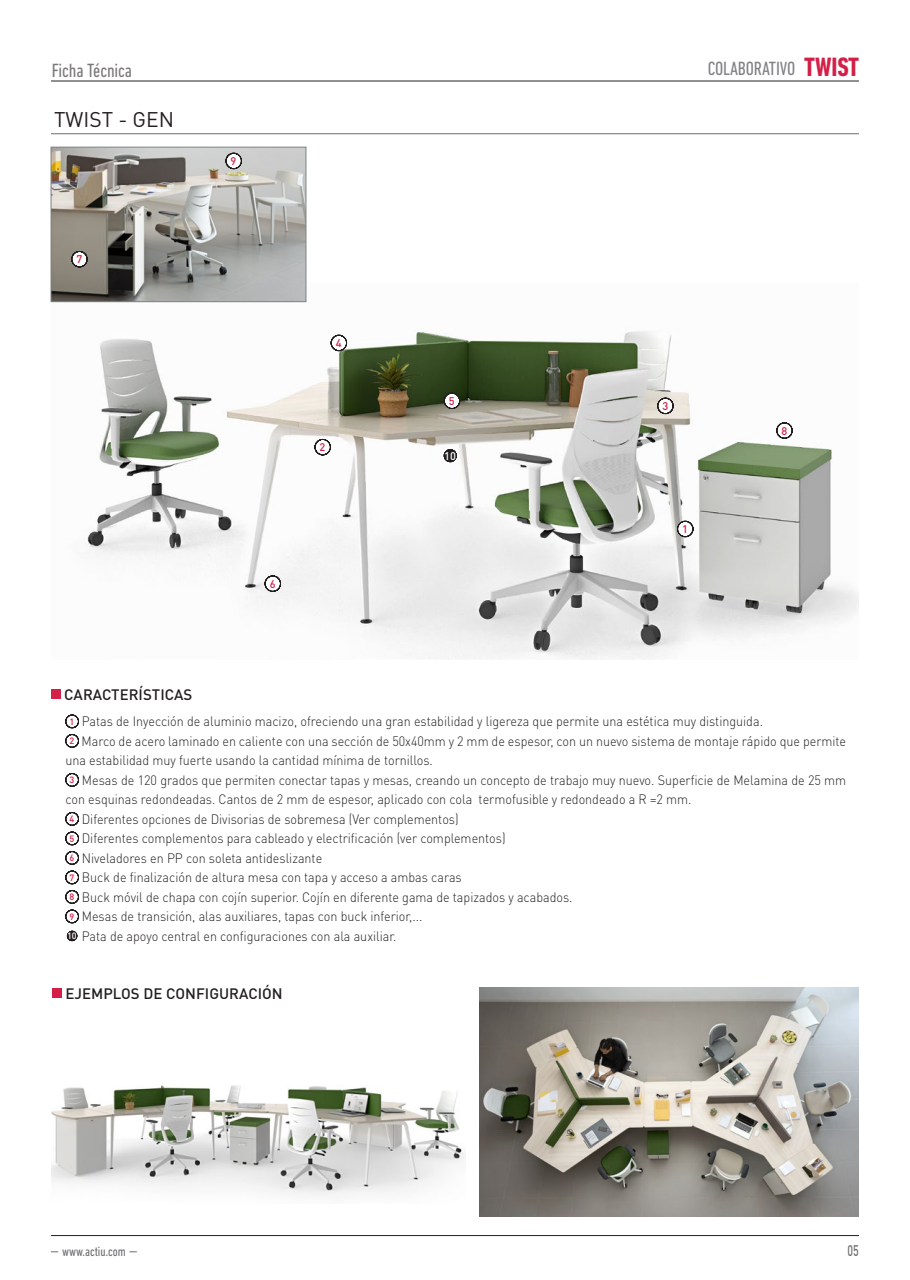
<style>
.page{position:relative;width:910px;height:1280px;background:#fff}
.page>*{position:absolute;margin:0;border:0;box-sizing:border-box;transform-origin:0 0}
.t1{font:700 condensed 27px "DIN Next LT Pro";letter-spacing:-.005em;color:#d41f48}
.t2{font:21px "DIN Pro";color:#231f20}
.t3{font:condensed 19.5px "DIN Next LT Pro";letter-spacing:-.005em;color:#231f20}
.t4{font:condensed 19.5px "DIN Next LT Pro";letter-spacing:-.005em;color:#808285}
.t5{font:500 15.15px "DIN Pro";color:#6c6d70;scale:.7 1}
.t6{font:500 15px "DIN Pro";color:#231f20}
.t7{font:300 13.5px "DIN Pro";color:#231f20;scale:.93 1}
.t8{font:condensed 13.5px "DIN Next LT Pro";color:#6c6d70}
.t9{font:500 10.95px "DIN Pro";color:#d41f48}
.t10{font:500 10.95px "DIN Pro";color:#fff}
.s1{font-weight:500;font-size:9.15px;color:#d41f48}
.s2{font-weight:500;font-size:9.15px;color:#fff}
</style>
<div class="page">
<hr style="left:51px;top:81px;width:808px;height:1px;background:#231f20">
<hr style="left:51px;top:1235px;width:808px;height:1px;background:#231f20">
<hr style="left:51px;top:133px;width:808px;height:1px;background:#6c6d70">
<img style="left:51px;top:283px;width:808px;height:376px">
<img style="left:53px;top:149px;width:251px;height:151px">
<div style="left:51px;top:147px;width:255px;height:155px;border:1px solid #808285"></div>
<svg style="left:677px;top:521px;width:16px;height:16px"></svg>
<svg style="left:657px;top:398px;width:16px;height:16px"></svg>
<svg style="left:315px;top:439px;width:16px;height:16px"></svg>
<svg style="left:71px;top:251px;width:16px;height:16px"></svg>
<svg style="left:331px;top:335px;width:16px;height:16px"></svg>
<svg style="left:444px;top:393px;width:16px;height:16px"></svg>
<svg style="left:776px;top:422px;width:16px;height:17px"></svg>
<svg style="left:442px;top:448px;width:16px;height:16px"></svg>
<svg style="left:265px;top:576px;width:16px;height:16px"></svg>
<svg style="left:226px;top:153px;width:16px;height:16px"></svg>
<img style="left:480px;top:987px;width:378px;height:230px">
<img style="left:51px;top:1085px;width:415px;height:110px">
<div style="left:51px;top:689px;width:9px;height:10px;background:#d41f48"></div>
<div style="left:52px;top:988px;width:9px;height:10px;background:#d41f48"></div>
<svg style="left:65px;top:715px;width:14px;height:13px"></svg>
<svg style="left:65px;top:734px;width:14px;height:13px"></svg>
<svg style="left:65px;top:773px;width:14px;height:13px"></svg>
<svg style="left:65px;top:812px;width:14px;height:13px"></svg>
<svg style="left:65px;top:832px;width:14px;height:13px"></svg>
<svg style="left:65px;top:851px;width:14px;height:13px"></svg>
<svg style="left:65px;top:871px;width:14px;height:13px"></svg>
<svg style="left:65px;top:890px;width:14px;height:13px"></svg>
<svg style="left:65px;top:910px;width:14px;height:13px"></svg>
<svg style="left:66px;top:930px;width:12px;height:12px"></svg>
<h3 class="t3" style="left:52px;top:59px;width:82px">Ficha Técnica</h3>
<h2 class="t2" style="left:54px;top:106px;width:122px">TWIST - GEN</h2>
<p class="t9" style="left:76px;top:252px;width:7px">7</p>
<p class="t9" style="left:231px;top:154px;width:7px">9</p>
<p class="t9" style="left:336px;top:336px;width:7px">4</p>
<p class="t9" style="left:320px;top:440px;width:7px">2</p>
<p class="t6" style="left:64px;top:684px;width:130px">CARACTERÍSTICAS</p>
<p class="t9" style="left:270px;top:576px;width:7px">6</p>
<p class="t9" style="left:449px;top:394px;width:7px">5</p>
<p class="t10" style="left:444px;top:448px;width:13px">10</p>
<h3 class="t4" style="left:708px;top:58px;width:89px">COLABORATIVO</h3>
<h1 class="t1" style="left:804px;top:51px;width:56px">TWIST</h1>
<p class="t9" style="left:662px;top:399px;width:7px">3</p>
<p class="t9" style="left:682px;top:522px;width:7px">1</p>
<p class="t9" style="left:781px;top:423px;width:7px">8</p>
<p class="t7" style="left:70px;top:712px;width:747px"><span class="s1">1</span> Patas de Inyección de aluminio macizo, ofreciendo una gran estabilidad y ligereza que permite una estética muy distinguida.</p>
<p class="t7" style="left:70px;top:732px;width:837px"><span class="s1">2</span> Marco de acero laminado en caliente con una sección de 50x40mm y 2 mm de espesor, con un nuevo sistema de montaje rápido que permite</p>
<p class="t7" style="left:65px;top:751px;width:397px">una estabilidad muy fuerte usando la cantidad mínima de tornillos.</p>
<p class="t7" style="left:70px;top:771px;width:837px"><span class="s1">3</span> Mesas de 120 grados que permiten conectar tapas y mesas, creando un concepto de trabajo muy nuevo. Superficie de Melamina de 25 mm</p>
<p class="t7" style="left:65px;top:790px;width:675px">con esquinas redondeadas. Cantos de 2 mm de espesor, aplicado con cola termofusible y redondeado a R =2 mm.</p>
<p class="t7" style="left:70px;top:810px;width:420px"><span class="s1">4</span> Diferentes opciones de Divisorias de sobremesa (Ver complementos)</p>
<p class="t7" style="left:70px;top:829px;width:470px"><span class="s1">5</span> Diferentes complementos para cableado y electrificación (ver complementos)</p>
<p class="t7" style="left:70px;top:849px;width:273px"><span class="s1">6</span> Niveladores en PP con soleta antideslizante</p>
<p class="t7" style="left:70px;top:868px;width:423px"><span class="s1">7</span> Buck de finalización de altura mesa con tapa y acceso a ambas caras</p>
<p class="t7" style="left:70px;top:888px;width:542px"><span class="s1">8</span> Buck móvil de chapa con cojín superior. Cojín en diferente gama de tapizados y acabados.</p>
<p class="t7" style="left:70px;top:907px;width:381px"><span class="s1">9</span> Mesas de transición, alas auxiliares, tapas con buck inferior,...</p>
<p class="t7" style="left:67px;top:927px;width:356px"><span class="s2">10</span> Pata de apoyo central en configuraciones con ala auxiliar.</p>
<p class="t6" style="left:65px;top:983px;width:219px">EJEMPLOS DE CONFIGURACIÓN</p>
<p class="t8" style="left:62px;top:1243px;width:65px">www.actiu.com</p>
<p class="t5" style="left:848px;top:1240px;width:18px">05</p>
</div>
